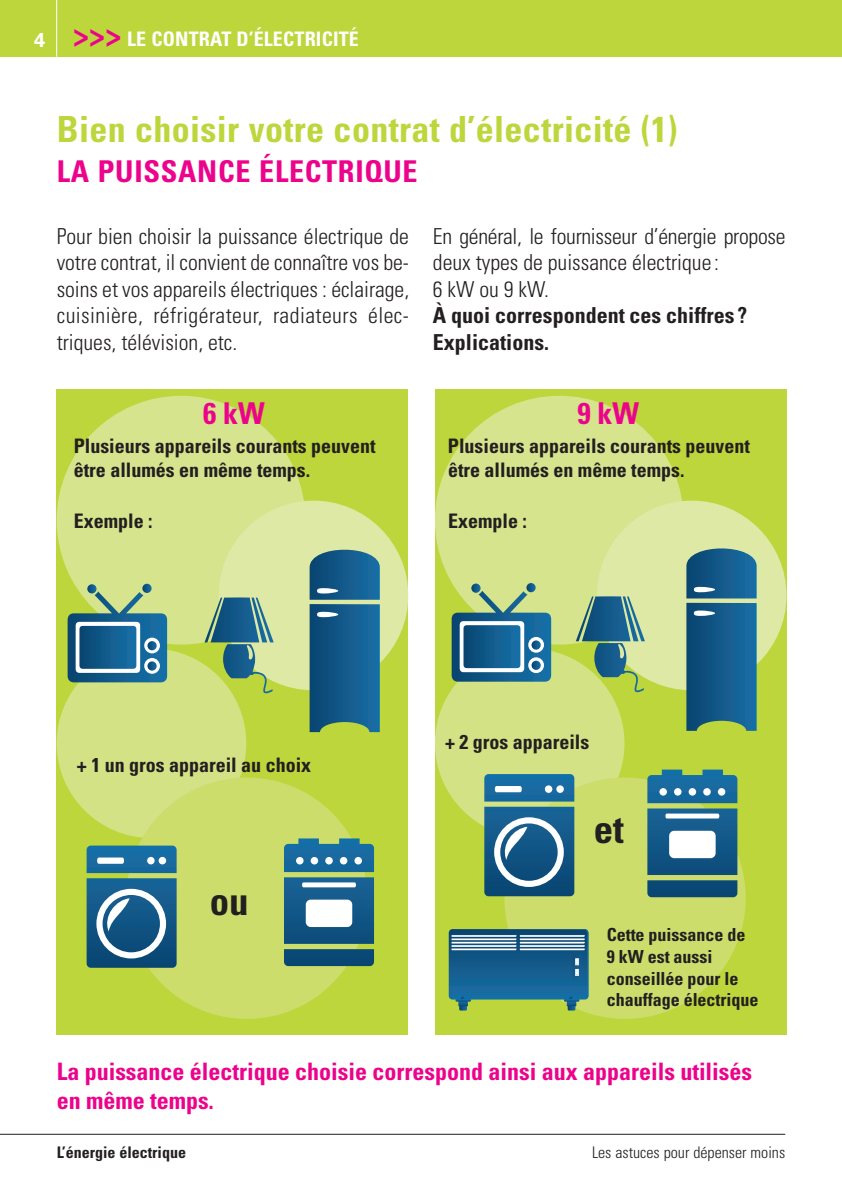
<style>
.page{position:relative;width:842px;height:1191px;background:#fff}
.page>*{position:absolute;margin:0;border:0;box-sizing:border-box;transform-origin:0 0}
.t1{font:700 condensed 38.8px "Univers";color:#231f20}
.t2{font:700 condensed 36px "Univers";letter-spacing:.01em;color:#bdd63c}
.t3{font:700 condensed 30px "Univers";letter-spacing:.025em;color:#ed028c}
.t4{font:700 condensed 24px/28.8px "Univers";color:#ed028c}
.t5{font:300 condensed 22px/26.4px "Univers";color:#231f20;text-align:justify}
.t6{font:700 condensed 22px/26.4px "Univers";color:#231f20}
.t7{font:700 condensed 20px/24px "Univers";color:#231f20}
.t8{font:700 condensed 20px "Univers";letter-spacing:.01em;color:#fff}
.t9{font:700 condensed 18px/21.6px "Univers";color:#231f20}
.t10{font:300 condensed 16px "Univers";color:#231f20}
.t11{font:700 condensed 16px "Univers";color:#231f20}
.s1{font-stretch:normal}
.s2{font-size:32px;color:#ed028c}
</style>
<div class="page">
<div style="left:57px;top:389px;width:351px;height:645px;background:#bdd63c"></div>
<div style="left:57px;top:396px;width:248px;height:248px;background:#d6e48d;border-radius:50%"></div>
<div style="left:219px;top:500px;width:189px;height:190px;background:#dfe9a6;border-radius:50%"></div>
<div style="left:57px;top:648px;width:189px;height:190px;background:#d3e284;border-radius:50%"></div>
<div style="left:126px;top:777px;width:241px;height:242px;background:#ccdd6c;border-radius:50%"></div>
<div style="left:435px;top:389px;width:351px;height:645px;background:#bdd63c"></div>
<div style="left:435px;top:396px;width:249px;height:248px;background:#d6e48d;border-radius:50%"></div>
<div style="left:597px;top:500px;width:189px;height:190px;background:#dfe9a6;border-radius:50%"></div>
<div style="left:435px;top:648px;width:189px;height:190px;background:#d3e284;border-radius:50%"></div>
<div style="left:504px;top:777px;width:242px;height:242px;background:#ccdd6c;border-radius:50%"></div>
<div style="left:0;top:0;width:842px;height:57px;background:#bdd63c"></div>
<hr style="left:56px;top:0;width:1px;height:57px;background:#fff">
<hr style="left:0;top:1134px;width:785px;height:1px;background:#231f20">
<svg style="left:204px;top:597px;width:70px;height:96px"></svg>
<svg style="left:68px;top:584px;width:99px;height:98px"></svg>
<svg style="left:284px;top:838px;width:90px;height:128px;background:#34718b"></svg>
<div style="left:306px;top:899px;width:46px;height:28px;background:#fff;border-radius:5px"></div>
<svg style="left:484px;top:774px;width:90px;height:122px;background:#407a9c"></svg>
<svg style="left:647px;top:769px;width:90px;height:128px;background:#35728a"></svg>
<div style="left:669px;top:830px;width:47px;height:28px;background:#fff;border-radius:5px"></div>
<svg style="left:310px;top:550px;width:70px;height:182px;background:#23668b"></svg>
<svg style="left:576px;top:596px;width:69px;height:96px"></svg>
<svg style="left:452px;top:583px;width:99px;height:98px"></svg>
<svg style="left:686px;top:548px;width:71px;height:183px;background:#25678b"></svg>
<svg style="left:450px;top:929px;width:138px;height:81px;background:#3e7a8f"></svg>
<svg style="left:87px;top:845px;width:90px;height:122px;background:#3f799a"></svg>
<p class="t8" style="left:34px;top:32px;width:326px"><span class="s1">4</span> <span class="s2">&gt;&gt;&gt;</span> LE CONTRAT D’ÉLECTRICITÉ</p>
<h2 class="t2" style="left:57px;top:116px;width:622px">Bien choisir votre contrat d’électricité (1)</h2>
<h3 class="t3" style="left:57px;top:160px;width:362px">LA PUISSANCE ÉLECTRIQUE</h3>
<p class="t5" style="left:57px;top:225px;width:354px">Pour bien choisir la puissance électrique de votre contrat, il convient de connaître vos be&shy;soins et vos appareils électriques : éclairage, cuisinière, réfrigérateur, radiateurs élec&shy;triques, télévision, etc.</p>
<p class="t5" style="left:433px;top:225px;width:354px;text-align:left">En général, le fournisseur d’énergie propose deux types de puissance électrique :<br>6 kW ou 9 kW.</p>
<p class="t6" style="left:433px;top:304px;width:316px">À quoi correspondent ces chiffres ?<br>Explications.</p>
<h3 class="t3" style="left:203px;top:402px;width:63px">6 kW</h3>
<p class="t7" style="left:74px;top:435px;width:304px">Plusieurs appareils courants peuvent être allumés en même temps.</p>
<p class="t7" style="left:74px;top:511px;width:80px">Exemple :</p>
<h3 class="t3" style="left:577px;top:403px;width:63px">9 kW</h3>
<p class="t7" style="left:448px;top:436px;width:304px">Plusieurs appareils courants peuvent être allumés en même temps.</p>
<p class="t7" style="left:448px;top:511px;width:80px">Exemple :</p>
<p class="t7" style="left:77px;top:754px;width:236px">+ 1 un gros appareil au choix</p>
<h1 class="t1" style="left:210px;top:887px;width:40px">ou</h1>
<p class="t7" style="left:445px;top:731px;width:146px">+ 2 gros appareils</p>
<h1 class="t1" style="left:594px;top:815px;width:32px">et</h1>
<p class="t9" style="left:607px;top:925px;width:153px">Cette puissance de<br>9 kW est aussi conseillée pour le chauffage électrique</p>
<p class="t4" style="left:57px;top:1058px;width:697px">La puissance électrique choisie correspond ainsi aux appareils utilisés en même temps.</p>
<p class="t11" style="left:57px;top:1146px;width:131px">L’énergie électrique</p>
<p class="t10" style="left:592px;top:1146px;width:195px">Les astuces pour dépenser moins</p>
</div>
